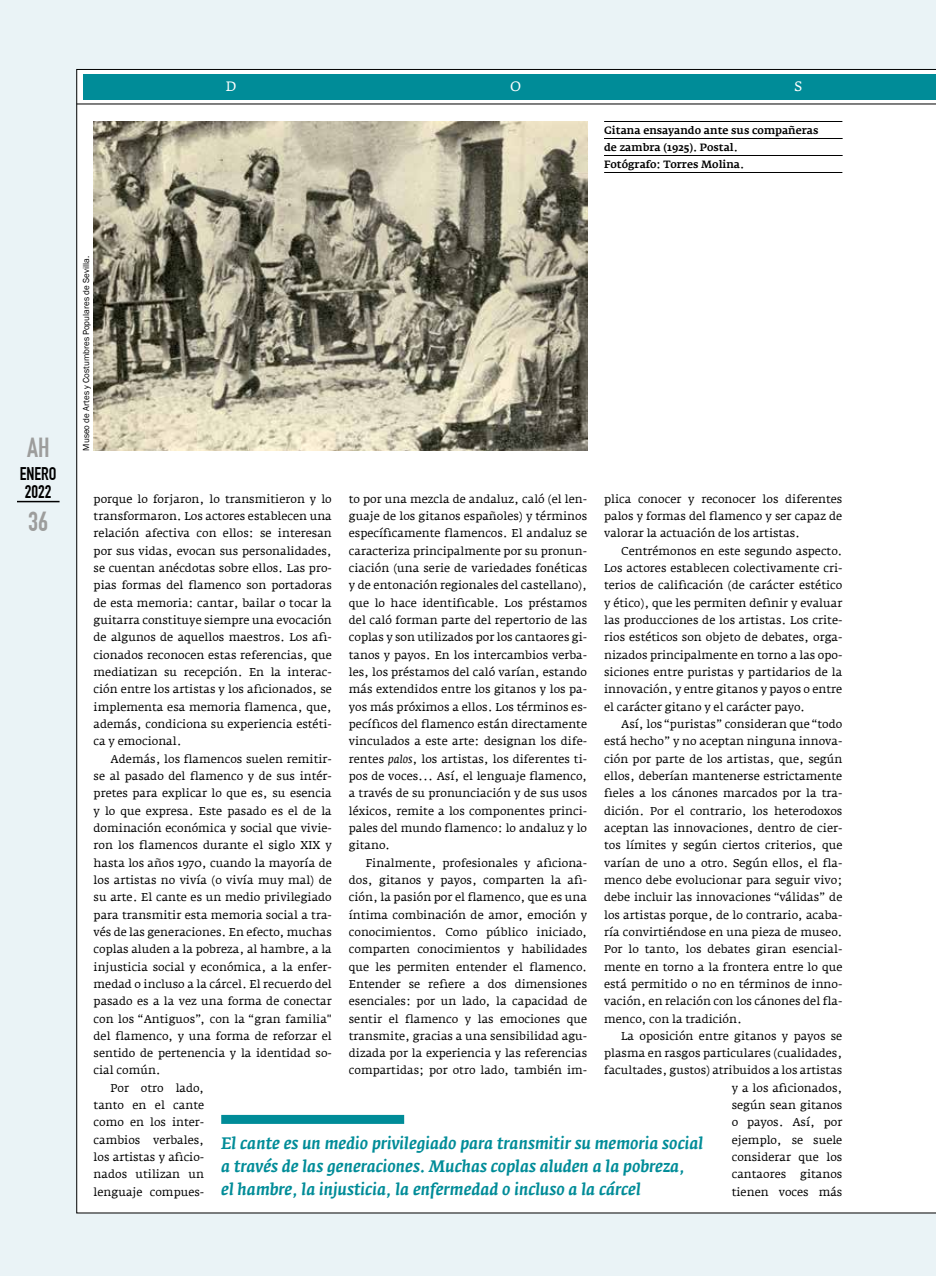
<style>
.page{position:relative;width:936px;height:1276px;background:#fff}
.page>*{position:absolute;margin:0;border:0;box-sizing:border-box;transform-origin:0 0}
.t1{font:27px "DIN Engschrift Std";color:#9d9d9c}
.t2{font:18px/18px "DIN Engschrift Std";color:#000}
.t3{font:italic 500 16.5px/22.8px "Fedra Serif A";color:#008c98}
.t4{font:13.5px "Fedra Serif A";color:#fff}
.t5{font:11.25px/17.4px "Fedra Serif A";color:#000;text-align:justify}
.t6{font:500 10.5px/17px "Fedra Serif A";letter-spacing:-.005em;color:#000}
.t7{font:9px "Franklin Gothic";color:#000}
.s1{font-style:italic}
</style>
<div class="page">
<div style="left:0;top:0;width:935px;height:1276px;background:#eaf3f6"></div>
<hr style="left:935px;top:0;width:1px;height:1276px;background:#eaf3f6">
<div style="left:77px;top:69px;width:858px;height:1144px;background:#fff"></div>
<div style="left:83px;top:74px;width:852px;height:25px;background:#008c98"></div>
<hr style="left:77px;top:104px;width:858px;height:1px;background:#000">
<img style="left:94px;top:122px;width:493px;height:328px">
<div style="left:221px;top:1115px;width:183px;height:9px;background:#008c98"></div>
<hr style="left:604px;top:121px;width:238px;height:1px;background:#000">
<hr style="left:604px;top:138px;width:238px;height:1px;background:#000">
<hr style="left:604px;top:155px;width:238px;height:1px;background:#000">
<hr style="left:604px;top:172px;width:238px;height:1px;background:#000">
<hr style="left:17px;top:501px;width:43px;height:1px;background:#000">
<p class="t4" style="left:226px;top:79px;width:12px">D</p>
<p class="t4" style="left:510px;top:79px;width:13px">O</p>
<p class="t4" style="left:794px;top:79px;width:9px">S</p>
<p class="t6" style="left:604px;top:122px;width:216px">Gitana ensayando ante sus compañeras de zambra (1925). Postal.<br>Fotógrafo: Torres Molina.</p>
<h1 class="t1" style="left:27px;top:432px;width:24px">AH</h1>
<h2 class="t2" style="left:20px;top:465px;width:38px">ENERO<br>2022</h2>
<h1 class="t1" style="left:28px;top:505px;width:22px">36</h1>
<p class="t7" style="left:81px;top:450px;width:196px;rotate:-90deg">Museo de Artes y Costumbres Populares de Sevilla.</p>
<p class="t5" style="left:349px;top:490px;width:240px">to por una mezcla de andaluz, caló (el len&shy;guaje de los gitanos españoles) y términos específicamente flamencos. El andaluz se caracteriza principalmente por su pronun&shy;ciación (una serie de variedades fonéticas y de entonación regionales del castellano), que lo hace identificable. Los préstamos del caló forman parte del repertorio de las coplas y son utilizados por los cantaores gi&shy;tanos y payos. En los intercambios verba&shy;les, los préstamos del caló varían, estando más extendidos entre los gitanos y los pa&shy;yos más próximos a ellos. Los términos es&shy;pecíficos del flamenco están directamente vinculados a este arte: designan los dife&shy;rentes <span class="s1">palos</span>, los artistas, los diferentes ti&shy;pos de voces... Así, el lenguaje flamenco, a través de su pronunciación y de sus usos léxicos, remite a los componentes princi&shy;pales del mundo flamenco: lo andaluz y lo gitano.</p>
<p class="t5" style="left:349px;top:854px;width:240px;text-indent:17px">Finalmente, profesionales y aficiona&shy;dos, gitanos y payos, comparten la afi&shy;ción, la pasión por el flamenco, que es una íntima combinación de amor, emoción y conocimientos. Como público iniciado, comparten conocimientos y habilidades que les permiten entender el flamenco.<br>Entender se refiere a dos dimensiones esenciales: por un lado, la capacidad de sentir el flamenco y las emociones que transmite, gracias a una sensibilidad agu&shy;dizada por la experiencia y las referencias compartidas; por otro lado, también im-</p>
<p class="t5" style="left:94px;top:490px;width:240px">porque lo forjaron, lo transmitieron y lo transformaron. Los actores establecen una relación afectiva con ellos: se interesan por sus vidas, evocan sus personalidades, se cuentan anécdotas sobre ellos. Las pro&shy;pias formas del flamenco son portadoras de esta memoria: cantar, bailar o tocar la guitarra constituye siempre una evocación de algunos de aquellos maestros. Los afi&shy;cionados reconocen estas referencias, que mediatizan su recepción. En la interac&shy;ción entre los artistas y los aficionados, se implementa esa memoria flamenca, que, además, condiciona su experiencia estéti&shy;ca y emocional.</p>
<p class="t5" style="left:111px;top:750px;width:223px">Además, los flamencos suelen remitir-</p>
<p class="t5" style="left:94px;top:767px;width:240px">se al pasado del flamenco y de sus intér-</p>
<p class="t5" style="left:94px;top:784px;width:240px">pretes para explicar lo que es, su esencia</p>
<p class="t5" style="left:94px;top:802px;width:240px">y lo que expresa. Este pasado es el de la</p>
<p class="t5" style="left:94px;top:819px;width:240px">dominación económica y social que vivie-</p>
<p class="t5" style="left:94px;top:836px;width:240px">ron los flamencos durante el siglo XIX y</p>
<p class="t5" style="left:94px;top:854px;width:240px">hasta los años 1970, cuando la mayoría de</p>
<p class="t5" style="left:94px;top:871px;width:240px">los artistas no vivía (o vivía muy mal) de</p>
<p class="t5" style="left:94px;top:888px;width:240px">su arte. El cante es un medio privilegiado</p>
<p class="t5" style="left:94px;top:906px;width:240px">para transmitir esta memoria social a tra-</p>
<p class="t5" style="left:94px;top:923px;width:240px">vés de las generaciones. En efecto, muchas</p>
<p class="t5" style="left:94px;top:940px;width:240px">coplas aluden a la pobreza, al hambre, a la</p>
<p class="t5" style="left:94px;top:958px;width:240px">injusticia social y económica, a la enfer-</p>
<p class="t5" style="left:94px;top:975px;width:240px">medad o incluso a la cárcel. El recuerdo del</p>
<p class="t5" style="left:94px;top:992px;width:240px">pasado es a la vez una forma de conectar</p>
<p class="t5" style="left:94px;top:1010px;width:240px">con los “Antiguos”, con la “gran familia"</p>
<p class="t5" style="left:94px;top:1027px;width:240px">del flamenco, y una forma de reforzar el</p>
<p class="t5" style="left:94px;top:1044px;width:240px">sentido de pertenencia y la identidad so-</p>
<p class="t5" style="left:94px;top:1062px;width:69px">cial común.</p>
<p class="t5" style="left:111px;top:1079px;width:95px">Por otro lado,</p>
<p class="t5" style="left:94px;top:1096px;width:112px">tanto en el cante</p>
<p class="t5" style="left:94px;top:1114px;width:112px">como en los inter-</p>
<p class="t5" style="left:94px;top:1131px;width:112px">cambios verbales,</p>
<p class="t5" style="left:94px;top:1148px;width:112px">los artistas y aficio-</p>
<p class="t5" style="left:94px;top:1166px;width:112px">nados utilizan un</p>
<p class="t5" style="left:94px;top:1183px;width:112px">lenguaje compues-</p>
<p class="t5" style="left:604px;top:490px;width:240px">plica conocer y reconocer los diferentes palos y formas del flamenco y ser capaz de valorar la actuación de los artistas.</p>
<p class="t5" style="left:604px;top:542px;width:240px;text-indent:17px">Centrémonos en este segundo aspecto.<br>Los actores establecen colectivamente cri&shy;terios de calificación (de carácter estético y ético), que les permiten definir y evaluar las producciones de los artistas. Los crite&shy;rios estéticos son objeto de debates, orga&shy;nizados principalmente en torno a las opo&shy;siciones entre puristas y partidarios de la innovación, y entre gitanos y payos o entre el carácter gitano y el carácter payo.</p>
<p class="t5" style="left:604px;top:715px;width:240px;text-indent:17px">Así, los “puristas” consideran que “todo está hecho” y no aceptan ninguna innova&shy;ción por parte de los artistas, que, según ellos, deberían mantenerse estrictamente fieles a los cánones marcados por la tra&shy;dición. Por el contrario, los heterodoxos aceptan las innovaciones, dentro de cier&shy;tos límites y según ciertos criterios, que varían de uno a otro. Según ellos, el fla&shy;menco debe evolucionar para seguir vivo; debe incluir las innovaciones “válidas” de los artistas porque, de lo contrario, acaba&shy;ría convirtiéndose en una pieza de museo.<br>Por lo tanto, los debates giran esencial&shy;mente en torno a la frontera entre lo que está permitido o no en términos de inno&shy;vación, en relación con los cánones del fla&shy;menco, con la tradición.</p>
<p class="t5" style="left:604px;top:1027px;width:240px;text-align:right">La oposición entre gitanos y payos se plasma en rasgos particulares (cualidades, facultades, gustos) atribuidos a los artistas y a los aficionados,<br>según sean gitanos<br>o payos. Así, por<br>ejemplo, se suele<br>considerar que los<br>cantaores gitanos<br>tienen voces más</p>
<h3 class="t3" style="left:221px;top:1132px;width:483px">El cante es un medio privilegiado para transmitir su memoria social a través de las generaciones. Muchas coplas aluden a la pobreza,<br>el hambre, la injusticia, la enfermedad o incluso a la cárcel</h3>
</div>
